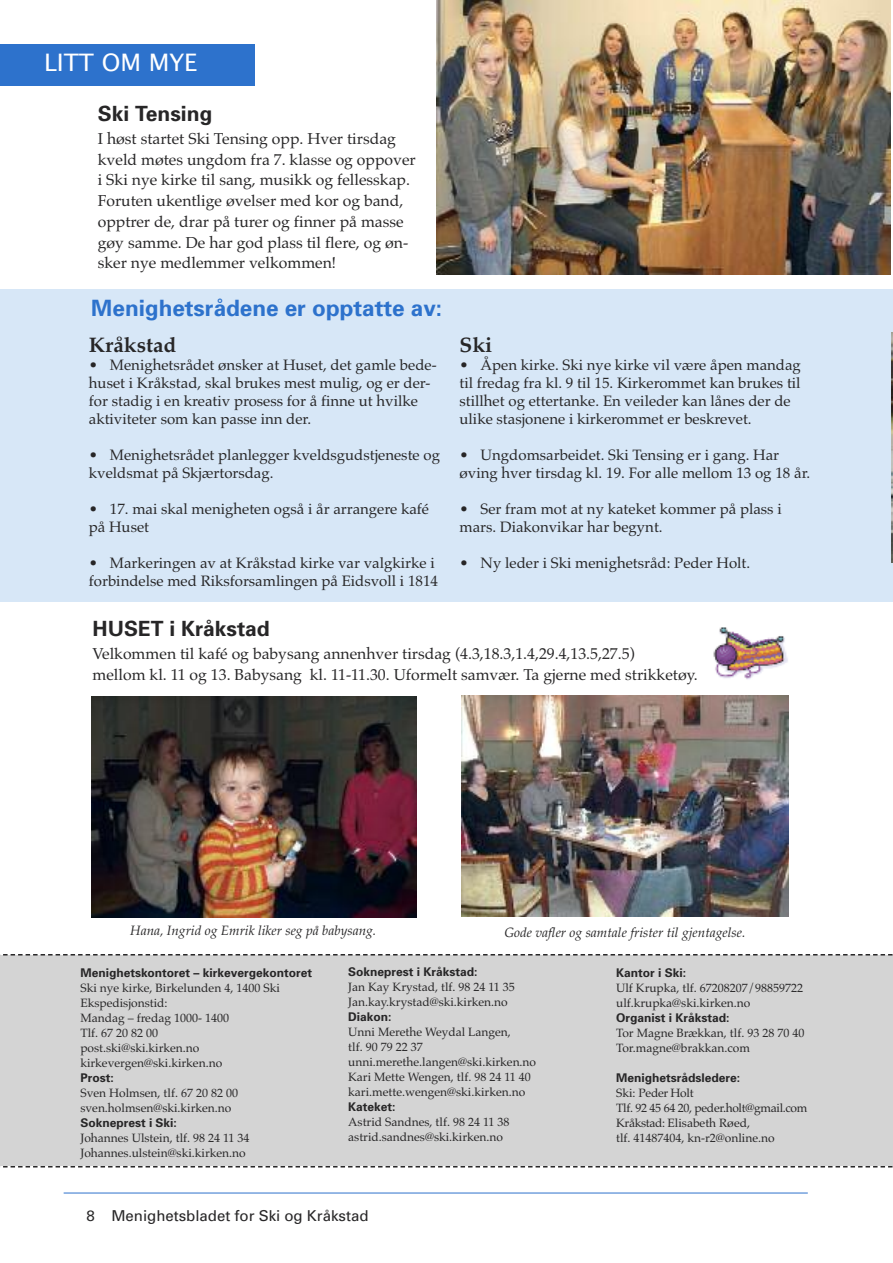
<style>
.page{position:relative;width:893px;height:1263px;background:#fff}
.page>*{position:absolute;margin:0;border:0;box-sizing:border-box;transform-origin:0 0}
.t1{font:24px "Lucida Grande";color:#fff}
.t2{font:700 22.5px "Univers";color:#2d72cc}
.t3{font:700 21px "Univers";color:#272627}
.t4{font:700 21px "Palatino";color:#272627}
.t5{font:15.75px/20.9px "Palatino";color:#272627}
.t6{font:15px/18px "Palatino";color:#272627}
.t7{font:15px "Univers";color:#272627}
.t8{font:italic 13.5px "Palatino";color:#272627}
.t9{font:12px/15px "Palatino";color:#272627}
.t10{font:700 12px "Univers";color:#272627}
.t11{font:12px/15px "Palatino";letter-spacing:-.025em;color:#272627}
</style>
<div class="page">
<div style="left:0;top:955px;width:893px;height:211px;background:#d4d4d4"></div>
<svg style="left:0;top:954px;width:893px;height:1px"></svg>
<svg style="left:0;top:1166px;width:893px;height:1px"></svg>
<div style="left:0;top:289px;width:893px;height:312px;background:#d7e7f7"></div>
<div style="left:0;top:44px;width:254px;height:41px;background:#2d72cc"></div>
<img style="left:437px;top:0;width:454px;height:275px">
<img style="left:91px;top:696px;width:326px;height:221px">
<img style="left:462px;top:695px;width:327px;height:221px">
<img style="left:713px;top:627px;width:75px;height:53px">
<img style="left:892px;top:332px;width:1px;height:230px">
<hr style="left:64px;top:1193px;width:744px;height:1px;background:#2d72cc">
<h1 class="t1" style="left:44px;top:48px;width:155px">LITT OM MYE</h1>
<h3 class="t3" style="left:98px;top:106px;width:116px">Ski Tensing</h3>
<p class="t5" style="left:98px;top:128px;width:319px">I høst startet Ski Tensing opp. Hver tirsdag kveld møtes ungdom fra 7. klasse og oppover i Ski nye kirke til sang, musikk og fellesskap.<br>Foruten ukentlige øvelser med kor og band, opptrer de, drar på turer og finner på masse gøy samme. De har god plass til flere, og øn&shy;sker nye medlemmer velkommen!</p>
<h2 class="t2" style="left:91px;top:300px;width:352px">Menighetsrådene er opptatte av:</h2>
<h3 class="t4" style="left:89px;top:332px;width:89px">Kråkstad</h3>
<p class="t6" style="left:89px;top:356px;width:349px">• Menighetsrådet ønsker at Huset, det gamle bede&shy;huset i Kråkstad, skal brukes mest mulig, og er der&shy;for stadig i en kreativ prosess for å finne ut hvilke aktiviteter som kan passe inn der.</p>
<p class="t6" style="left:89px;top:446px;width:353px">• Menighetsrådet planlegger kveldsgudstjeneste og kveldsmat på Skjærtorsdag.</p>
<p class="t6" style="left:89px;top:500px;width:342px">• 17. mai skal menigheten også i år arrangere kafé på Huset</p>
<p class="t6" style="left:89px;top:554px;width:351px">• Markeringen av at Kråkstad kirke var valgkirke i forbindelse med Riksforsamlingen på Eidsvoll i 1814</p>
<h3 class="t4" style="left:460px;top:332px;width:34px">Ski</h3>
<p class="t6" style="left:460px;top:356px;width:343px">• Åpen kirke. Ski nye kirke vil være åpen mandag til fredag fra kl. 9 til 15. Kirkerommet kan brukes til stillhet og ettertanke. En veileder kan lånes der de ulike stasjonene i kirkerommet er beskrevet.</p>
<p class="t6" style="left:460px;top:446px;width:352px">• Ungdomsarbeidet. Ski Tensing er i gang. Har øving hver tirsdag kl. 19. For alle mellom 13 og 18 år.</p>
<p class="t6" style="left:460px;top:500px;width:324px">• Ser fram mot at ny kateket kommer på plass i mars. Diakonvikar har begynt.</p>
<p class="t6" style="left:460px;top:554px;width:292px">• Ny leder i Ski menighetsråd: Peder Holt.</p>
<h3 class="t3" style="left:93px;top:621px;width:179px">HUSET i Kråkstad</h3>
<p class="t5" style="left:93px;top:643px;width:607px">Velkommen til kafé og babysang annenhver tirsdag (4.3,18.3,1.4,29.4,13.5,27.5)<br>mellom kl. 11 og 13. Babysang kl. 11-11.30. Uformelt samvær. Ta gjerne med strikketøy.</p>
<p class="t8" style="left:130px;top:922px;width:248px">Hana, Ingrid og Emrik liker seg på babysang.</p>
<p class="t8" style="left:504px;top:924px;width:243px">Gode vafler og samtale frister til gjentagelse.</p>
<p class="t10" style="left:80px;top:969px;width:233px">Menighetskontoret – kirkevergekontoret</p>
<p class="t9" style="left:80px;top:981px;width:201px">Ski nye kirke, Birkelunden 4, 1400 Ski<br>Ekspedisjonstid:<br>Mandag – fredag 1000- 1400<br>Tlf. 67 20 82 00 post.ski@ski.kirken.no kirkevergen@ski.kirken.no</p>
<p class="t10" style="left:80px;top:1074px;width:35px">Prost:</p>
<p class="t9" style="left:80px;top:1086px;width:159px">Sven Holmsen, tlf. 67 20 82 00 sven.holmsen@ski.kirken.no</p>
<p class="t10" style="left:80px;top:1119px;width:98px">Sokneprest i Ski:</p>
<p class="t9" style="left:80px;top:1131px;width:171px">Johannes Ulstein, tlf. 98 24 11 34<br>Johannes.ulstein@ski.kirken.no</p>
<p class="t10" style="left:348px;top:967px;width:131px">Sokneprest i Kråkstad:</p>
<p class="t9" style="left:348px;top:979px;width:168px">Jan Kay Krystad, tlf. 98 24 11 35<br>Jan.kay.krystad@ski.kirken.no</p>
<p class="t10" style="left:348px;top:1012px;width:45px">Diakon:</p>
<p class="t9" style="left:348px;top:1024px;width:189px">Unni Merethe Weydal Langen,<br>tlf. 90 79 22 37 unni.merethe.langen@ski.kirken.no<br>Kari Mette Wengen, tlf. 98 24 11 40 kari.mette.wengen@ski.kirken.no</p>
<p class="t10" style="left:348px;top:1102px;width:49px">Kateket:</p>
<p class="t9" style="left:348px;top:1114px;width:163px">Astrid Sandnes, tlf. 98 24 11 38 astrid.sandnes@ski.kirken.no</p>
<p class="t7" style="left:86px;top:1211px;width:284px">8 Menighetsbladet for Ski og Kråkstad</p>
<p class="t10" style="left:616px;top:969px;width:71px">Kantor i Ski:</p>
<p class="t9" style="left:616px;top:981px;width:188px">Ulf Krupka, tlf. 67208207/98859722 ulf.krupka@ski.kirken.no</p>
<p class="t10" style="left:616px;top:1014px;width:115px">Organist i Kråkstad:</p>
<p class="t9" style="left:616px;top:1026px;width:190px">Tor Magne Brækkan, tlf. 93 28 70 40<br>Tor.magne@brakkan.com</p>
<p class="t10" style="left:616px;top:1074px;width:125px">Menighetsrådsledere:</p>
<p class="t11" style="left:616px;top:1086px;width:193px">Ski: Peder Holt<br>Tlf. 92 45 64 20, peder.holt@gmail.com<br>Kråkstad: Elisabeth Røed,<br>tlf. 41487404, kn-r2@online.no</p>
</div>
